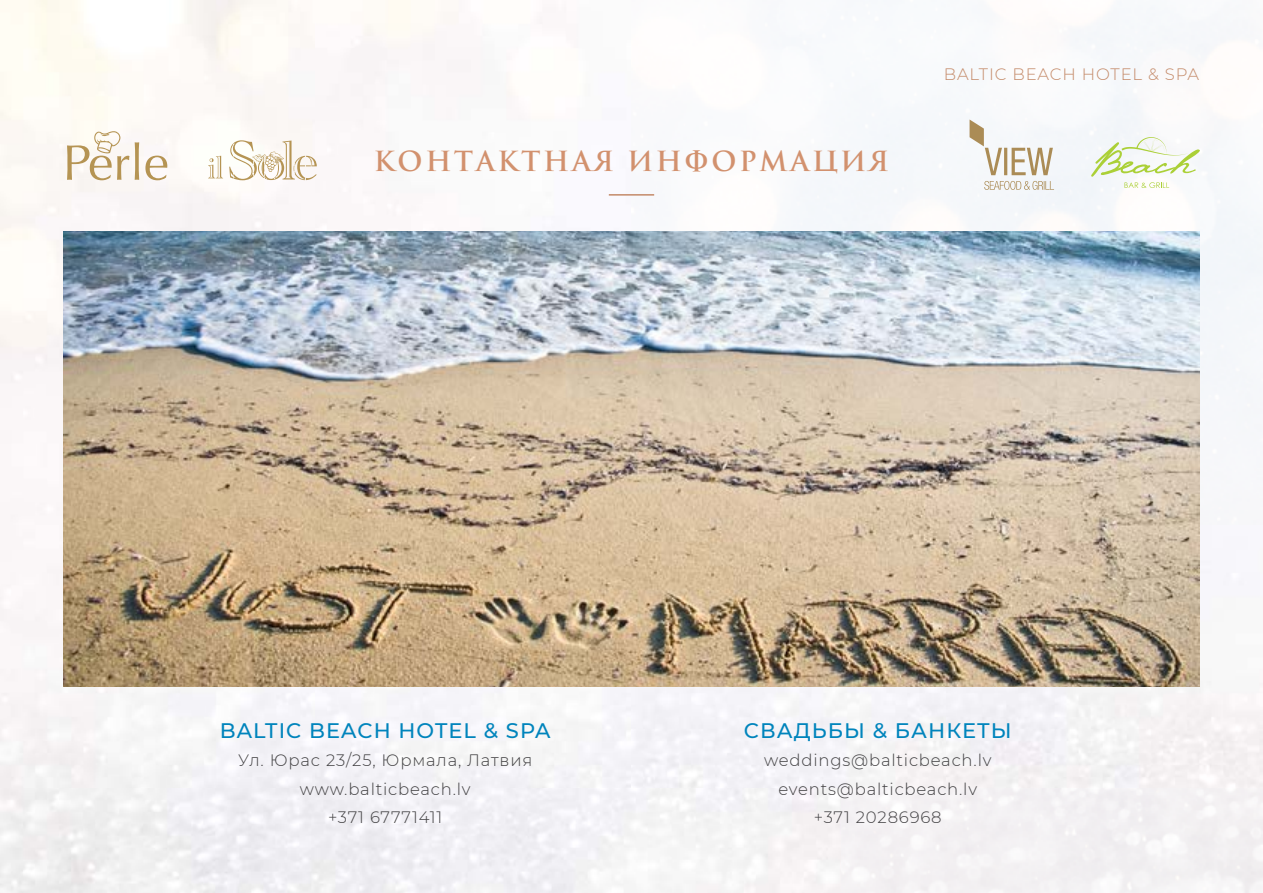
<style>
.page{position:relative;width:1263px;height:893px;background:#fff}
.page>*{position:absolute;margin:0;border:0;box-sizing:border-box;transform-origin:0 0}
.t1{font:600 27px "Trajan Pro 3";letter-spacing:.1em;color:#d2916e}
.t2{font:500 21px "Montserrat";letter-spacing:.05em;color:#0084bc}
.t3{font:300 16.5px/28.5px "Montserrat";letter-spacing:.05em;color:#414042;text-align:center}
.t4{font:300 16.5px "Montserrat";letter-spacing:.05em;color:#c48a69}
</style>
<div class="page">
<img style="left:0;top:1px;width:1263px;height:892px">
<img style="left:64px;top:232px;width:1135px;height:455px">
<hr style="left:609px;top:194px;width:45px;height:2px;background:#c48a69">
<svg style="left:135px;top:142px;width:4px;height:38px"></svg>
<svg style="left:145px;top:156px;width:22px;height:24px"></svg>
<svg style="left:67px;top:131px;width:62px;height:49px"></svg>
<svg style="left:229px;top:140px;width:88px;height:40px"></svg>
<svg style="left:208px;top:156px;width:15px;height:22px"></svg>
<svg style="left:1091px;top:137px;width:109px;height:51px"></svg>
<svg style="left:969px;top:119px;width:85px;height:71px"></svg>
<h1 class="t1" style="left:374px;top:141px;width:517px">КОНТАКТНАЯ ИНФОРМАЦИЯ</h1>
<p class="t4" style="left:944px;top:63px;width:257px">BALTIC BEACH HOTEL &amp; SPA</p>
<p class="t2" style="left:220px;top:715px;width:332px">BALTIC BEACH HOTEL &amp; SPA</p>
<p class="t3" style="left:238px;top:745px;width:296px">Ул. Юрас 23/25, Юрмала, Латвия www.balticbeach.lv<br>+371 67771411</p>
<p class="t2" style="left:744px;top:715px;width:269px">СВАДЬБЫ &amp; БАНКЕТЫ</p>
<p class="t3" style="left:764px;top:745px;width:229px">weddings@balticbeach.lv events@balticbeach.lv +371 20286968</p>
</div>
